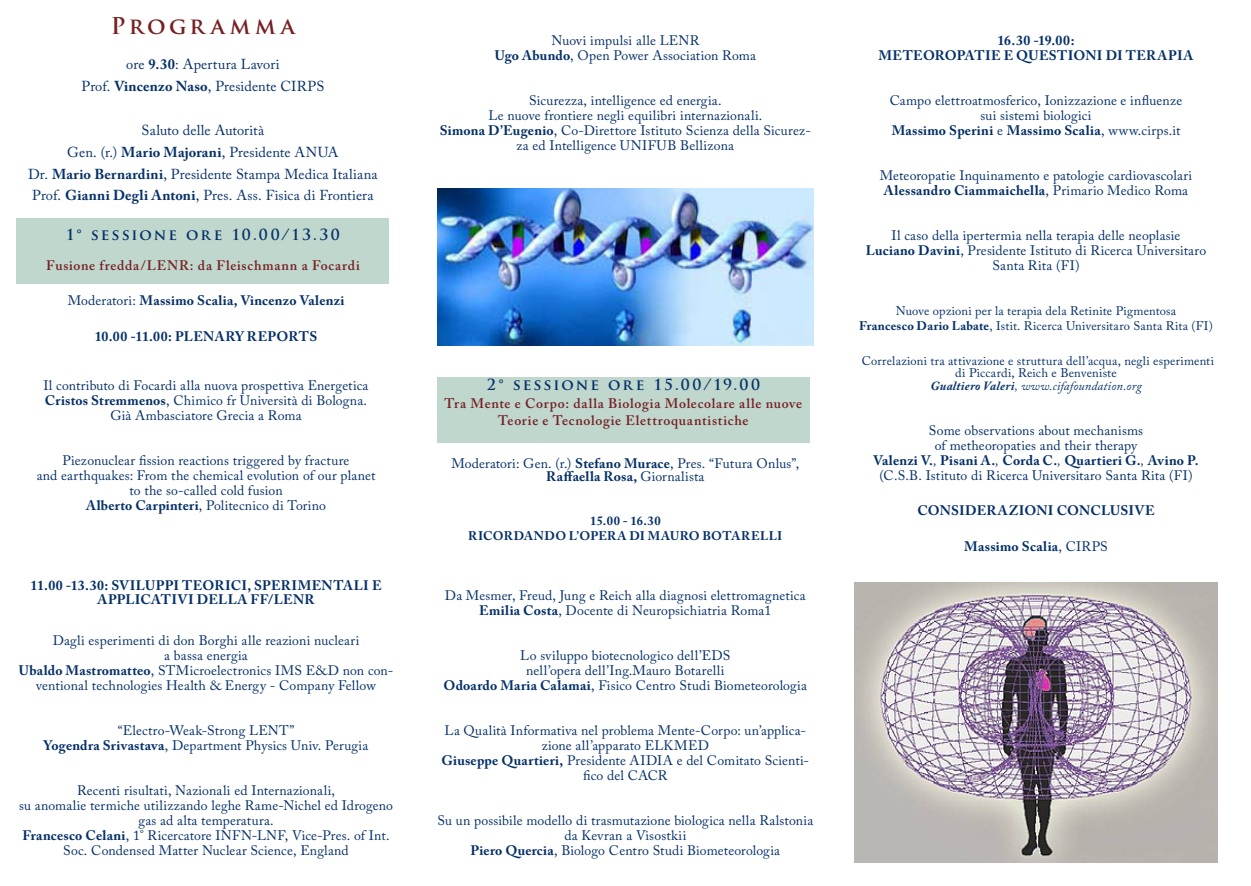
<style>
.page{position:relative;width:1251px;height:886px;background:#fff}
.page>*{position:absolute;margin:0;border:0;box-sizing:border-box;transform-origin:0 0}
.t1{font:700 22.5px "Trajan Pro";letter-spacing:.17em;color:#762023}
.t2{font:700 15px "Trajan Pro";letter-spacing:.13em;color:#053068}
.t3{font:14.38px/21.9px "Adobe Caslon Pro";letter-spacing:.005em;color:#053068;text-align:center}
.t4{font:13.75px/15px "Adobe Caslon Pro";letter-spacing:.01em;color:#053068;text-align:center}
.t5{font:700 13.75px/13.4px "Adobe Caslon Pro";letter-spacing:.02em;color:#053068;text-align:center}
.t6{font:600 13.75px/17.5px "Adobe Caslon Pro";letter-spacing:.055em;color:#762023;text-align:center}
.t7{font:12.5px/15px "Adobe Caslon Pro";letter-spacing:.015em;color:#053068;text-align:center}
.t8{font:700 12.5px/15px "Adobe Caslon Pro";letter-spacing:.02em;color:#053068;text-align:center}
.t9{font:italic 12.5px "Adobe Caslon Pro";letter-spacing:.015em;color:#053068}
.s1{font-weight:700}
.s2{font-weight:400}
.s3{font-style:italic}
</style>
<div class="page">
<div style="left:17px;top:218px;width:372px;height:66px;background:#bfd7cd"></div>
<div style="left:437px;top:377px;width:372px;height:66px;background:#bfd7cd"></div>
<img style="left:437px;top:188px;width:376px;height:157px">
<img style="left:854px;top:582px;width:363px;height:280px">
<h1 class="t1" style="left:111px;top:12px;width:186px">Programma</h1>
<p class="t3" style="left:82px;top:53px;width:244px">ore <span class="s1">9.30</span>: Apertura Lavori<br>Prof. <span class="s1">Vincenzo Naso</span>, Presidente CIRPS</p>
<p class="t3" style="left:28px;top:119px;width:351px">Saluto delle Autorità<br>Gen. (r.) <span class="s1">Mario Majorani</span>, Presidente ANUA<br>Dr. <span class="s1">Mario Bernardini</span>, Presidente Stampa Medica Italiana Prof. <span class="s1">Gianni Degli Antoni</span>, Pres. Ass. Fisica di Frontiera</p>
<p class="t2" style="left:66px;top:225px;width:275px">1° sessione ore 10.00/13.30</p>
<p class="t6" style="left:46px;top:257px;width:315px">Fusione fredda/LENR: da Fleischmann a Focardi</p>
<p class="t5" style="left:68px;top:294px;width:278px"><span class="s2">Moderatori:</span> Massimo Scalia, Vincenzo Valenzi</p>
<p class="t5" style="left:95px;top:329px;width:224px">10.00 -11.00: PLENARY REPORTS</p>
<p class="t4" style="left:43px;top:378px;width:326px">Il contributo di Focardi alla nuova prospettiva Energetica<br><span class="s1">Cristos Stremmenos</span>, Chimico fr Università di Bologna.<br>Già Ambasciatore Grecia a Roma</p>
<p class="t4" style="left:37px;top:453px;width:340px">Piezonuclear fission reactions triggered by fracture<br>and earthquakes: From the chemical evolution of our planet to the so-called cold fusion<br><span class="s1">Alberto Carpinteri</span>, Politecnico di Torino</p>
<p class="t5" style="left:31px;top:579px;width:352px">11.00 -13.30: SVILUPPI TEORICI, SPERIMENTALI E<br>APPLICATIVI DELLA FF/LENR</p>
<p class="t4" style="left:19px;top:633px;width:376px">Dagli esperimenti di don Borghi alle reazioni nucleari<br>a bassa energia<br><span class="s1">Ubaldo Mastromatteo</span>, STMicroelectronics IMS E&amp;D non con&shy;ventional technologies Health &amp; Energy - Company Fellow</p>
<p class="t4" style="left:44px;top:723px;width:326px">“Electro-Weak-Strong LENT”<br><span class="s1">Yogendra Srivastava</span>, Department Physics Univ. Perugia</p>
<p class="t4" style="left:19px;top:783px;width:375px">Recenti risultati, Nazionali ed Internazionali,<br>su anomalie termiche utilizzando leghe Rame-Nichel ed Idrogeno gas ad alta temperatura.<br><span class="s1">Francesco Celani</span>, 1° Ricercatore INFN-LNF, Vice-Pres. of Int.<br>Soc. Condensed Matter Nuclear Science, England</p>
<p class="t4" style="left:495px;top:33px;width:263px">Nuovi impulsi alle LENR<br><span class="s1">Ugo Abundo</span>, Open Power Association Roma</p>
<p class="t4" style="left:440px;top:93px;width:373px">Sicurezza, intelligence ed energia.<br>Le nuove frontiere negli equilibri internazionali.<br><span class="s1">Simona D’Eugenio</span>, Co-Direttore Istituto Scienza della Sicurez&shy;za ed Intelligence UNIFUB Bellizona</p>
<p class="t2" style="left:487px;top:375px;width:275px">2° sessione ore 15.00/19.00</p>
<p class="t6" style="left:445px;top:394px;width:359px">Tra Mente e Corpo: dalla Biologia Molecolare alle nuove<br>Teorie e Tecnologie Elettroquantistiche</p>
<p class="t4" style="left:451px;top:456px;width:349px;line-height:13.4px">Moderatori: Gen. (r.) <span class="s1">Stefano Murace</span>, Pres. “Futura Onlus”,<br><span class="s1">Raffaella Rosa,</span> Giornalista</p>
<p class="t8" style="left:468px;top:513px;width:316px">15.00 - 16.30<br>RICORDANDO L’OPERA DI MAURO BOTARELLI</p>
<p class="t4" style="left:445px;top:588px;width:362px">Da Mesmer, Freud, Jung e Reich alla diagnosi elettromagnetica<br><span class="s1">Emilia Costa</span>, Docente di Neuropsichiatria Roma1</p>
<p class="t4" style="left:444px;top:648px;width:365px">Lo sviluppo biotecnologico dell’EDS<br>nell’opera dell’Ing.Mauro Botarelli<br><span class="s1">Odoardo Maria Calamai</span>, Fisico Centro Studi Biometeorologia</p>
<p class="t4" style="left:441px;top:723px;width:369px">La Qualità Informativa nel problema Mente-Corpo: un’applica&shy;zione all’apparato ELKMED<br><span class="s1">Giuseppe Quartieri,</span> Presidente AIDIA e del Comitato Scienti&shy;fico del CACR</p>
<p class="t4" style="left:437px;top:813px;width:377px">Su un possibile modello di trasmutazione biologica nella Ralstonia da Kevran a Visostkii<br><span class="s1">Piero Quercia</span>, Biologo Centro Studi Biometeorologia</p>
<p class="t5" style="left:878px;top:33px;width:316px;line-height:15px">16.30 -19.00:<br>METEOROPATIE E QUESTIONI DI TERAPIA</p>
<p class="t4" style="left:890px;top:93px;width:294px">Campo elettroatmosferico, Ionizzazione e influenze sui sistemi biologici<br><span class="s1">Massimo Sperini</span> e <span class="s1">Massimo Scalia</span>, www.cirps.it</p>
<p class="t4" style="left:880px;top:168px;width:314px">Meteoropatie Inquinamento e patologie cardiovascolari<br><span class="s1">Alessandro Ciammaichella</span>, Primario Medico Roma</p>
<p class="t4" style="left:866px;top:228px;width:342px">Il caso della ipertermia nella terapia delle neoplasie<br><span class="s1">Luciano Davini</span>, Presidente Istituto di Ricerca Universitaro<br>Santa Rita (FI)</p>
<p class="t7" style="left:859px;top:303px;width:355px">Nuove opzioni per la terapia dela Retinite Pigmentosa<br><span class="s1">Francesco Dario Labate</span>, Istit. Ricerca Universitaro Santa Rita (FI)</p>
<p class="t7" style="left:862px;top:355px;width:354px;line-height:11.2px">Correlazioni tra attivazione e struttura dell’acqua, negli esperimenti di Piccardi, Reich e Benveniste</p>
<p class="t9" style="left:930px;top:378px;width:213px"><span class="s1">Gualtiero Valeri</span>, www.cifafoundation.org</p>
<p class="t4" style="left:873px;top:423px;width:327px">Some observations about mechanisms<br>of metheoropaties and their therapy<br><span class="s1">Valenzi V.</span><span class="s3">,</span> <span class="s1">Pisani A.</span><span class="s3">,</span> <span class="s1">Corda C.</span><span class="s3">,</span> <span class="s1">Quartieri G.</span><span class="s3">,</span> <span class="s1">Avino P. </span>(C.S.B. Istituto di Ricerca Universitaro Santa Rita (FI)</p>
<p class="t5" style="left:917px;top:504px;width:239px">CONSIDERAZIONI CONCLUSIVE</p>
<p class="t5" style="left:964px;top:539px;width:145px">Massimo Scalia<span class="s2">, CIRPS</span></p>
</div>
